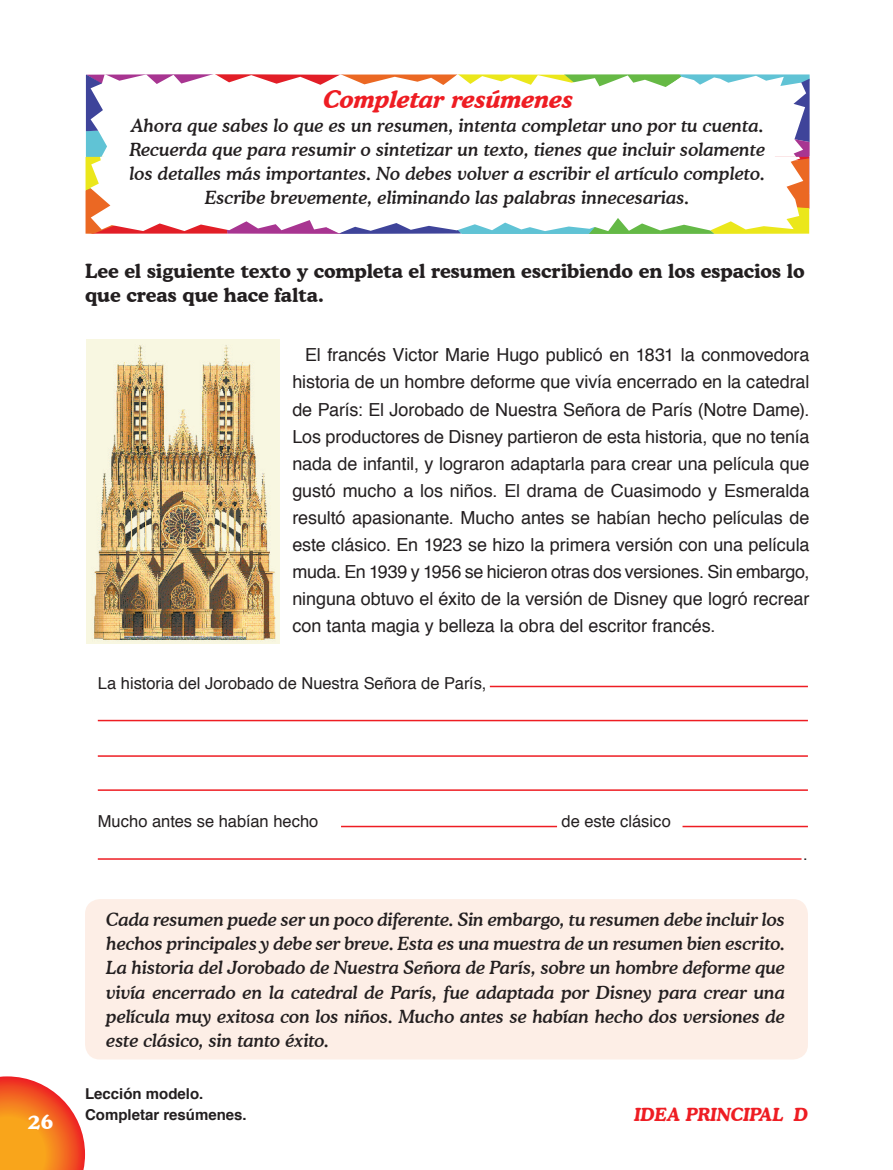
<style>
.page{position:relative;width:893px;height:1170px;background:#fff}
.page>*{position:absolute;margin:0;border:0;box-sizing:border-box;transform-origin:0 0}
.título_teoría{font:italic 700 24px "Cooper BT";color:#ee1d23}
.t1{font:700 21px "Cooper BT";color:#fff}
.Enunciado{font:700 19.5px/24px "Cooper BT";color:#231f20}
.texto{font:18px/27px "Helvetica";letter-spacing:-.005em;color:#231f20;text-align:justify}
.Respuestas{font:italic 500 18px/24px "Cooper BT";letter-spacing:-.005em;color:#231f20}
.teoria{font:italic 500 18px/24px "Cooper BT";color:#231f20;text-align:center}
.t2{font:italic 700 18px "Cooper BT";color:#ee1d23}
.texto-2{font:16.5px "Helvetica";color:#231f20}
.pie_izq{font:700 15px "Helvetica";color:#231f20}
</style>
<div class="page">
<svg style="left:0;top:1076px;width:85px;height:93px"></svg>
<div style="left:87px;top:900px;width:719px;height:157px;background:#fdeee6;border-radius:14px"></div>
<div style="left:85px;top:899px;width:723px;height:160px;border:3px solid #fdeee6;border-radius:14px"></div>
<img style="left:87px;top:339px;width:193px;height:304px">
<hr style="left:98px;top:719px;width:710px;height:2px;background:#ee1d23">
<hr style="left:98px;top:755px;width:710px;height:1px;background:#ee1d23">
<hr style="left:98px;top:789px;width:710px;height:1px;background:#ee1d23">
<hr style="left:98px;top:858px;width:703px;height:1px;background:#ee1d23">
<hr style="left:682px;top:825px;width:126px;height:2px;background:#ee1d23">
<hr style="left:341px;top:825px;width:216px;height:2px;background:#ee1d23">
<hr style="left:490px;top:685px;width:318px;height:2px;background:#ee1d23">
<svg style="left:85px;top:74px;width:725px;height:160px"></svg>
<svg style="left:85px;top:157px;width:724px;height:77px"></svg>
<p class="título_teoría" style="left:322px;top:84px;width:255px">Comp letar resúmenes</p>
<p class="teoria" style="left:130px;top:113px;width:637px">Ahora que sabes lo que es un resumen, intenta completar uno por tu cuenta.<br>Recuerda que para resumir o sintetizar un texto, tienes que incluir solamente los detalles más importantes. No debes volver a escribir el artículo completo.<br>Escribe brevemente, eliminando las palabras innecesarias.</p>
<p class="Enunciado" style="left:85px;top:259px;width:721px">Lee el siguiente texto y completa el resumen escribiendo en los espacios lo que creas que hace falta.</p>
<p class="texto" style="left:292px;top:342px;width:519px;text-indent:13px">El francés Victor Marie Hugo publicó en 1831 la conmovedora historia de un hombre deforme que vivía encerrado en la catedral de París: El Jorobado de Nuestra Señora de París (Notre Dame).<br>Los productores de Disney partieron de esta historia, que no tenía nada de infantil, y lograron adaptarla para crear una película que gustó mucho a los niños. El drama de Cuasimodo y Esmeralda resultó apasionante. Mucho antes se habían hecho películas de este clásico. En 1923 se hizo la primera versión con una película muda. En 1939 y 1956 se hicieron otras dos versiones. Sin embargo, ninguna obtuvo el éxito de la versión de Disney que logró recrear con tanta magia y belleza la obra del escritor francés.</p>
<p class="texto-2" style="left:98px;top:670px;width:390px">La historia del Jorobado de Nuestra Señora de París,</p>
<p class="t1" style="left:28px;top:1108px;width:26px">26</p>
<p class="texto-2" style="left:98px;top:808px;width:222px">Mucho antes se habían hecho</p>
<p class="texto-2" style="left:562px;top:808px;width:111px">de este clásico</p>
<p class="texto-2" style="left:803px;top:841px;width:6px">.</p>
<p class="Respuestas" style="left:106px;top:907px;width:680px">Cada resumen puede ser un poco diferente. Sin embargo, tu resumen debe incluir los hechos principales y debe ser breve. Esta es una muestra de un resumen bien escrito.</p>
<p class="Respuestas" style="left:106px;top:955px;width:680px;text-align:justify">La historia del Jorobado de Nuestra Señora de París, sobre un hombre deforme que vivía encerrado en la catedral de París, fue adaptada por Disney para crear una película muy exitosa con los niños. Mucho antes se habían hecho dos versiones de este clásico, sin tanto éxito.</p>
<p class="pie_izq" style="left:85px;top:1081px;width:120px">Lección modelo.</p>
<p class="pie_izq" style="left:85px;top:1102px;width:163px">Completar resúmenes.</p>
<p class="t2" style="left:634px;top:1103px;width:175px">IDEA PRINCIPAL D</p>
</div>
